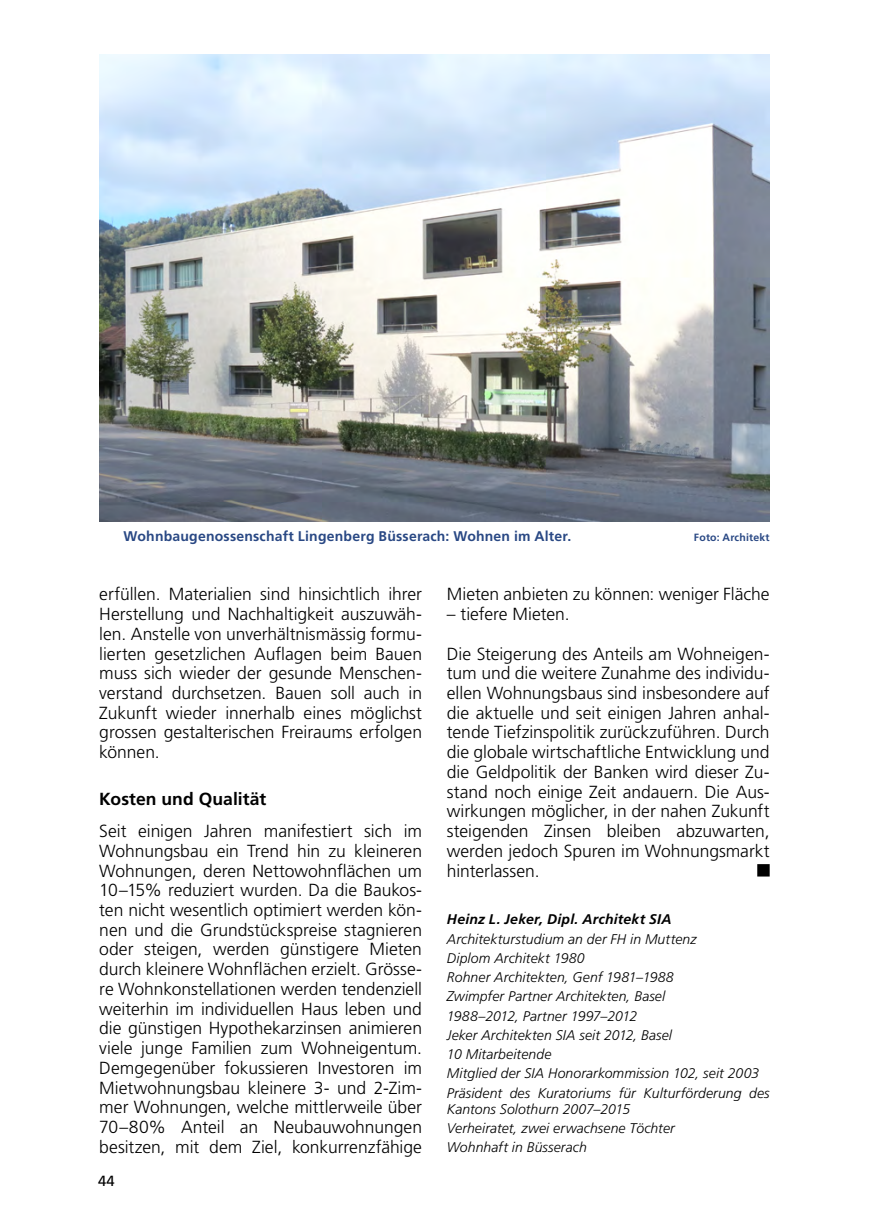
<style>
.page{position:relative;width:869px;height:1211px;background:#fff}
.page>*{position:absolute;margin:0;border:0;box-sizing:border-box;transform-origin:0 0}
.Einf__Abs__SQUARE_1{font:300 17.5px/19.8px "Frutiger LT";color:#000;text-align:justify}
._03_Zwischentitel{font:700 17.5px "Frutiger LT";letter-spacing:.005em;color:#000}
.t1{font:14.7px "Frutiger LT";color:#000}
._06_Fussnote___8{font:italic 300 14px/16.3px "Frutiger LT";letter-spacing:.005em;color:#000}
._04_Bildlegende___8{font:700 14px "Frutiger LT";letter-spacing:.015em;color:#294884}
._06_Fussnote___8-2{font:italic 700 14px "Frutiger LT";letter-spacing:.02em;color:#000}
._04_Bildlegende___8-2{font:700 10.5px "Frutiger LT";letter-spacing:.02em;color:#294884}
</style>
<div class="page">
<div style="left:756px;top:864px;width:13px;height:12px;background:#000"></div>
<img style="left:99px;top:55px;width:670px;height:466px">
<p class="_04_Bildlegende___8" style="left:124px;top:528px;width:449px">Wohnbaugenossenschaft Lingenberg Büsserach: Wohnen im Alter.</p>
<p class="_04_Bildlegende___8-2" style="left:693px;top:531px;width:77px">Foto: Architekt</p>
<p class="Einf__Abs__SQUARE_1" style="left:99px;top:584px;width:324px">erfüllen. Materialien sind hinsichtlich ihrer Herstellung und Nachhaltigkeit auszuwäh&shy;len. Anstelle von unverhältnismässig formu&shy;lierten gesetzlichen Auflagen beim Bauen muss sich wieder der gesunde Menschen&shy;verstand durchsetzen. Bauen soll auch in Zukunft wieder innerhalb eines möglichst grossen gestalterischen Freiraums erfolgen können.</p>
<p class="_03_Zwischentitel" style="left:99px;top:788px;width:168px">Kosten und Qualität</p>
<p class="Einf__Abs__SQUARE_1" style="left:99px;top:821px;width:324px">Seit einigen Jahren manifestiert sich im Wohnungsbau ein Trend hin zu kleineren Wohnungen, deren Nettowohnflächen um 10–15% reduziert wurden. Da die Baukos&shy;ten nicht wesentlich optimiert werden kön&shy;nen und die Grundstückspreise stagnieren oder steigen, werden günstigere Mieten durch kleinere Wohnflächen erzielt. Grösse&shy;re Wohnkonstellationen werden tendenziell weiterhin im individuellen Haus leben und die günstigen Hypothekarzinsen animieren viele junge Familien zum Wohneigentum.<br>Demgegenüber fokussieren Investoren im Mietwohnungsbau kleinere 3- und 2-Zim&shy;mer Wohnungen, welche mittlerweile über 70–80% Anteil an Neubauwohnungen besitzen, mit dem Ziel, konkurrenzfähige</p>
<p class="t1" style="left:98px;top:1172px;width:18px">44</p>
<p class="Einf__Abs__SQUARE_1" style="left:446px;top:584px;width:324px">Mieten anbieten zu können: weniger Fläche</p>
<p class="Einf__Abs__SQUARE_1" style="left:446px;top:604px;width:124px">– tiefere Mieten.</p>
<p class="Einf__Abs__SQUARE_1" style="left:446px;top:644px;width:324px">Die Steigerung des Anteils am Wohneigen&shy;tum und die weitere Zunahme des individu&shy;ellen Wohnungsbaus sind insbesondere auf die aktuelle und seit einigen Jahren anhal&shy;tende Tiefzinspolitik zurückzuführen. Durch die globale wirtschaftliche Entwicklung und die Geldpolitik der Banken wird dieser Zu&shy;stand noch einige Zeit andauern. Die Aus&shy;wirkungen möglicher, in der nahen Zukunft steigenden Zinsen bleiben abzuwarten, werden jedoch Spuren im Wohnungsmarkt hinterlassen.</p>
<p class="_06_Fussnote___8-2" style="left:446px;top:911px;width:226px">Heinz L. Jeker, Dipl. Architekt SIA</p>
<p class="_06_Fussnote___8" style="left:446px;top:930px;width:251px">Architekturstudium an der FH in Muttenz</p>
<p class="_06_Fussnote___8" style="left:446px;top:950px;width:139px">Diplom Architekt 1980</p>
<p class="_06_Fussnote___8" style="left:446px;top:969px;width:228px">Rohner Architekten, Genf 1981–1988</p>
<p class="_06_Fussnote___8" style="left:446px;top:988px;width:220px">Zwimpfer Partner Architekten, Basel</p>
<p class="_06_Fussnote___8" style="left:446px;top:1007px;width:192px">1988–2012, Partner 1997–2012</p>
<p class="_06_Fussnote___8" style="left:446px;top:1027px;width:226px">Jeker Architekten SIA seit 2012, Basel</p>
<p class="_06_Fussnote___8" style="left:446px;top:1046px;width:106px">10 Mitarbeitende</p>
<p class="_06_Fussnote___8" style="left:446px;top:1065px;width:313px">Mitglied der SIA Honorarkommission 102, seit 2003</p>
<p class="_06_Fussnote___8" style="left:446px;top:1084px;width:324px">Präsident des Kuratoriums für Kulturförderung des<br>Kantons Solothurn 2007–2015</p>
<p class="_06_Fussnote___8" style="left:446px;top:1120px;width:229px">Verheiratet, zwei erwachsene Töchter</p>
<p class="_06_Fussnote___8" style="left:446px;top:1139px;width:141px">Wohnhaft in Büsserach</p>
</div>
